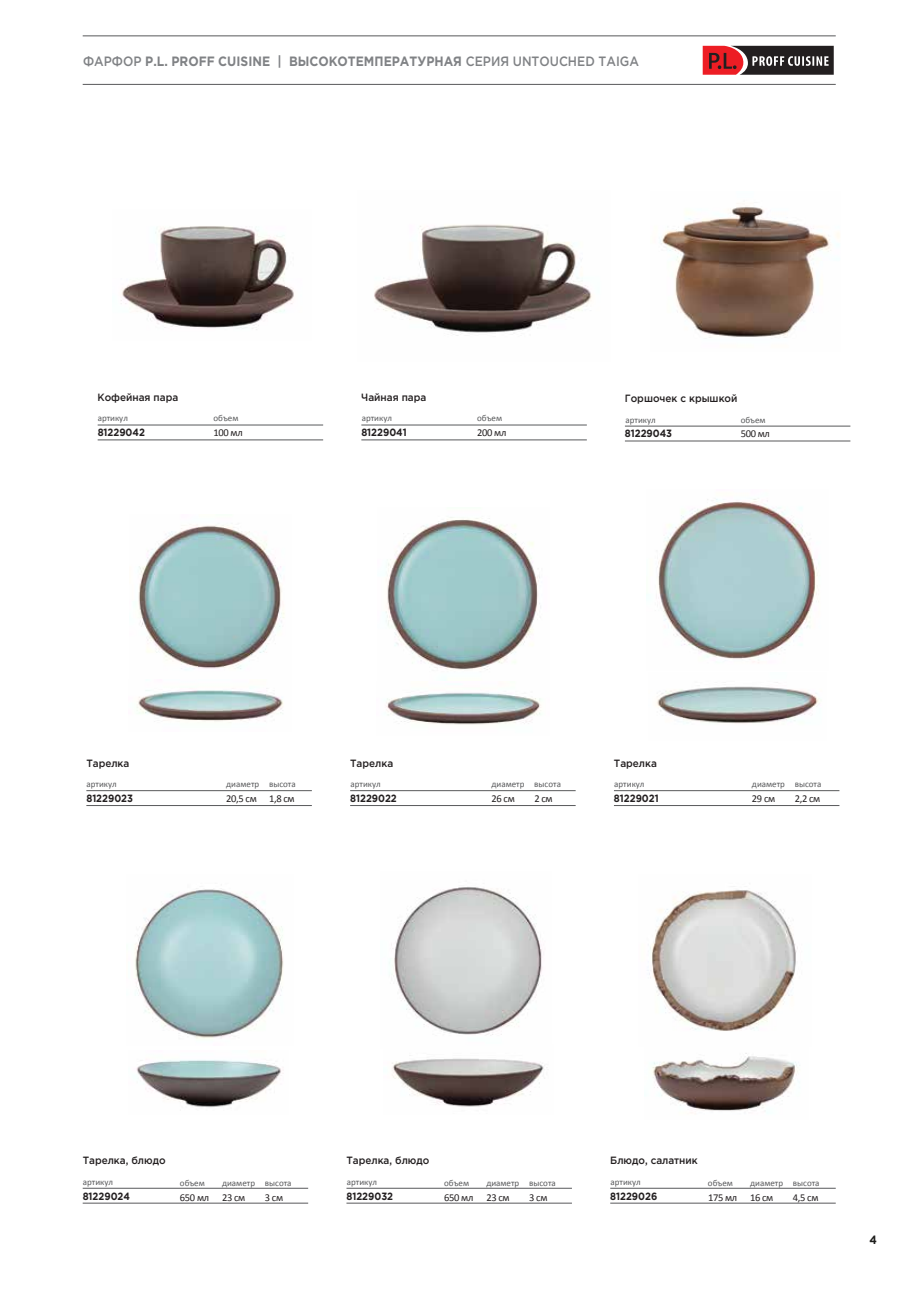
<style>
.page{position:relative;width:919px;height:1289px;background:#fff}
.page>*{position:absolute;margin:0;border:0;box-sizing:border-box;transform-origin:0 0}
.t1{font:700 13.5px "Gotham Pro";color:#808285;scale:.9 1}
.t2{font:700 12px "Gotham Pro";color:#1d1d1b;scale:.9 1}
.t3{font:500 10.5px "Gotham Pro";color:#231f20;scale:.95 1}
.t4{font:10.5px "Calibri";letter-spacing:-.03em;color:#231f20}
.t5{font:700 10.5px "Gotham Pro";color:#231f20;scale:.9 1}
.t6{font:9px "Calibri";color:#58595b}
.s1{font-weight:500}
</style>
<div class="page">
<hr style="left:98px;top:425px;width:225px;height:1px;background:#58595b">
<hr style="left:98px;top:439px;width:225px;height:1px;background:#58595b">
<hr style="left:361px;top:425px;width:225px;height:1px;background:#58595b">
<hr style="left:361px;top:439px;width:225px;height:1px;background:#58595b">
<hr style="left:83px;top:35px;width:752px;height:1px;background:#58595b">
<hr style="left:83px;top:84px;width:752px;height:1px;background:#58595b">
<svg style="left:702px;top:45px;width:132px;height:30px"></svg>
<svg style="left:702px;top:46px;width:131px;height:29px;background:#713d3f"></svg>
<hr style="left:625px;top:426px;width:225px;height:1px;background:#58595b">
<hr style="left:625px;top:441px;width:225px;height:1px;background:#58595b">
<hr style="left:350px;top:790px;width:225px;height:1px;background:#58595b">
<hr style="left:350px;top:805px;width:225px;height:1px;background:#58595b">
<hr style="left:86px;top:790px;width:226px;height:1px;background:#58595b">
<hr style="left:86px;top:805px;width:226px;height:1px;background:#58595b">
<hr style="left:614px;top:790px;width:225px;height:1px;background:#58595b">
<hr style="left:614px;top:805px;width:225px;height:1px;background:#58595b">
<hr style="left:346px;top:1187px;width:226px;height:1px;background:#58595b">
<hr style="left:346px;top:1202px;width:226px;height:1px;background:#58595b">
<hr style="left:83px;top:1187px;width:225px;height:1px;background:#58595b">
<hr style="left:83px;top:1202px;width:225px;height:1px;background:#58595b">
<hr style="left:610px;top:1187px;width:225px;height:1px;background:#58595b">
<hr style="left:610px;top:1202px;width:225px;height:1px;background:#58595b">
<img style="left:121px;top:226px;width:173px;height:104px">
<img style="left:374px;top:224px;width:218px;height:112px">
<img style="left:660px;top:206px;width:180px;height:132px">
<img style="left:137px;top:525px;width:148px;height:198px">
<img style="left:385px;top:517px;width:156px;height:208px">
<img style="left:647px;top:499px;width:172px;height:164px">
<img style="left:656px;top:682px;width:163px;height:42px">
<img style="left:135px;top:888px;width:149px;height:151px">
<img style="left:136px;top:1060px;width:145px;height:48px">
<img style="left:389px;top:887px;width:153px;height:148px">
<img style="left:392px;top:1058px;width:153px;height:49px">
<img style="left:649px;top:890px;width:149px;height:141px">
<img style="left:652px;top:1053px;width:148px;height:60px">
<h1 class="t1" style="left:83px;top:54px;width:619px"><span class="s1">ФАРФОР</span> P.L. PROFF CUISINE | ВЫСОКОТЕМПЕРАТУРНАЯ <span class="s1">СЕРИЯ UNTOUCHED TAIGA</span></h1>
<p class="t3" style="left:97px;top:391px;width:86px">Кофейная пара</p>
<p class="t3" style="left:361px;top:391px;width:70px">Чайная пара</p>
<p class="t5" style="left:98px;top:426px;width:54px">81229042</p>
<p class="t6" style="left:213px;top:413px;width:26px">объем</p>
<p class="t4" style="left:213px;top:426px;width:31px">100 мл</p>
<p class="t5" style="left:361px;top:426px;width:52px">81229041</p>
<p class="t6" style="left:98px;top:412px;width:32px">артикул</p>
<p class="t6" style="left:362px;top:412px;width:32px">артикул</p>
<p class="t6" style="left:477px;top:413px;width:26px">объем</p>
<p class="t4" style="left:477px;top:426px;width:31px">200 мл</p>
<p class="t3" style="left:624px;top:392px;width:120px">Горшочек с крышкой</p>
<p class="t5" style="left:625px;top:427px;width:54px">81229043</p>
<p class="t6" style="left:740px;top:414px;width:26px">объем</p>
<p class="t4" style="left:740px;top:427px;width:31px">500 мл</p>
<p class="t6" style="left:625px;top:414px;width:32px">артикул</p>
<p class="t3" style="left:86px;top:757px;width:47px">Тарелка</p>
<p class="t5" style="left:86px;top:792px;width:53px">81229023</p>
<p class="t5" style="left:614px;top:792px;width:51px">81229021</p>
<p class="t3" style="left:350px;top:757px;width:47px">Тарелка</p>
<p class="t3" style="left:614px;top:757px;width:47px">Тарелка</p>
<p class="t5" style="left:350px;top:792px;width:53px">81229022</p>
<p class="t6" style="left:86px;top:778px;width:32px">артикул</p>
<p class="t6" style="left:350px;top:778px;width:32px">артикул</p>
<p class="t6" style="left:614px;top:778px;width:32px">артикул</p>
<p class="t6" style="left:226px;top:778px;width:34px">диаметр</p>
<p class="t4" style="left:226px;top:792px;width:32px">20,5 cм</p>
<p class="t6" style="left:269px;top:778px;width:28px">высота</p>
<p class="t4" style="left:269px;top:792px;width:27px">1,8 cм</p>
<p class="t6" style="left:491px;top:778px;width:34px">диаметр</p>
<p class="t4" style="left:491px;top:792px;width:25px">26 cм</p>
<p class="t6" style="left:534px;top:778px;width:28px">высота</p>
<p class="t4" style="left:534px;top:792px;width:20px">2 cм</p>
<p class="t6" style="left:752px;top:778px;width:34px">диаметр</p>
<p class="t4" style="left:752px;top:792px;width:25px">29 cм</p>
<p class="t6" style="left:794px;top:778px;width:28px">высота</p>
<p class="t4" style="left:794px;top:792px;width:27px">2,2 cм</p>
<p class="t3" style="left:83px;top:1154px;width:89px">Тарелка, блюдо</p>
<p class="t5" style="left:83px;top:1189px;width:54px">81229024</p>
<p class="t5" style="left:610px;top:1189px;width:54px">81229026</p>
<p class="t3" style="left:346px;top:1154px;width:89px">Тарелка, блюдо</p>
<p class="t3" style="left:610px;top:1154px;width:94px">Блюдо, салатник</p>
<p class="t5" style="left:346px;top:1189px;width:53px">81229032</p>
<p class="t6" style="left:444px;top:1176px;width:26px">объем</p>
<p class="t4" style="left:444px;top:1190px;width:31px">650 мл</p>
<p class="t6" style="left:180px;top:1176px;width:26px">объем</p>
<p class="t4" style="left:180px;top:1190px;width:31px">650 мл</p>
<p class="t6" style="left:83px;top:1175px;width:32px">артикул</p>
<p class="t6" style="left:347px;top:1175px;width:32px">артикул</p>
<p class="t6" style="left:610px;top:1175px;width:32px">артикул</p>
<p class="t6" style="left:486px;top:1176px;width:34px">диаметр</p>
<p class="t4" style="left:486px;top:1190px;width:25px">23 cм</p>
<p class="t6" style="left:222px;top:1176px;width:34px">диаметр</p>
<p class="t4" style="left:222px;top:1190px;width:25px">23 cм</p>
<p class="t6" style="left:529px;top:1176px;width:28px">высота</p>
<p class="t4" style="left:529px;top:1190px;width:20px">3 cм</p>
<p class="t6" style="left:265px;top:1176px;width:28px">высота</p>
<p class="t4" style="left:265px;top:1190px;width:20px">3 cм</p>
<p class="t6" style="left:708px;top:1176px;width:26px">объем</p>
<p class="t4" style="left:708px;top:1190px;width:31px">175 мл</p>
<p class="t6" style="left:750px;top:1176px;width:34px">диаметр</p>
<p class="t4" style="left:750px;top:1190px;width:25px">16 cм</p>
<p class="t6" style="left:792px;top:1176px;width:28px">высота</p>
<p class="t4" style="left:792px;top:1190px;width:27px">4,5 cм</p>
<h2 class="t2" style="left:869px;top:1232px;width:10px">4</h2>
</div>
